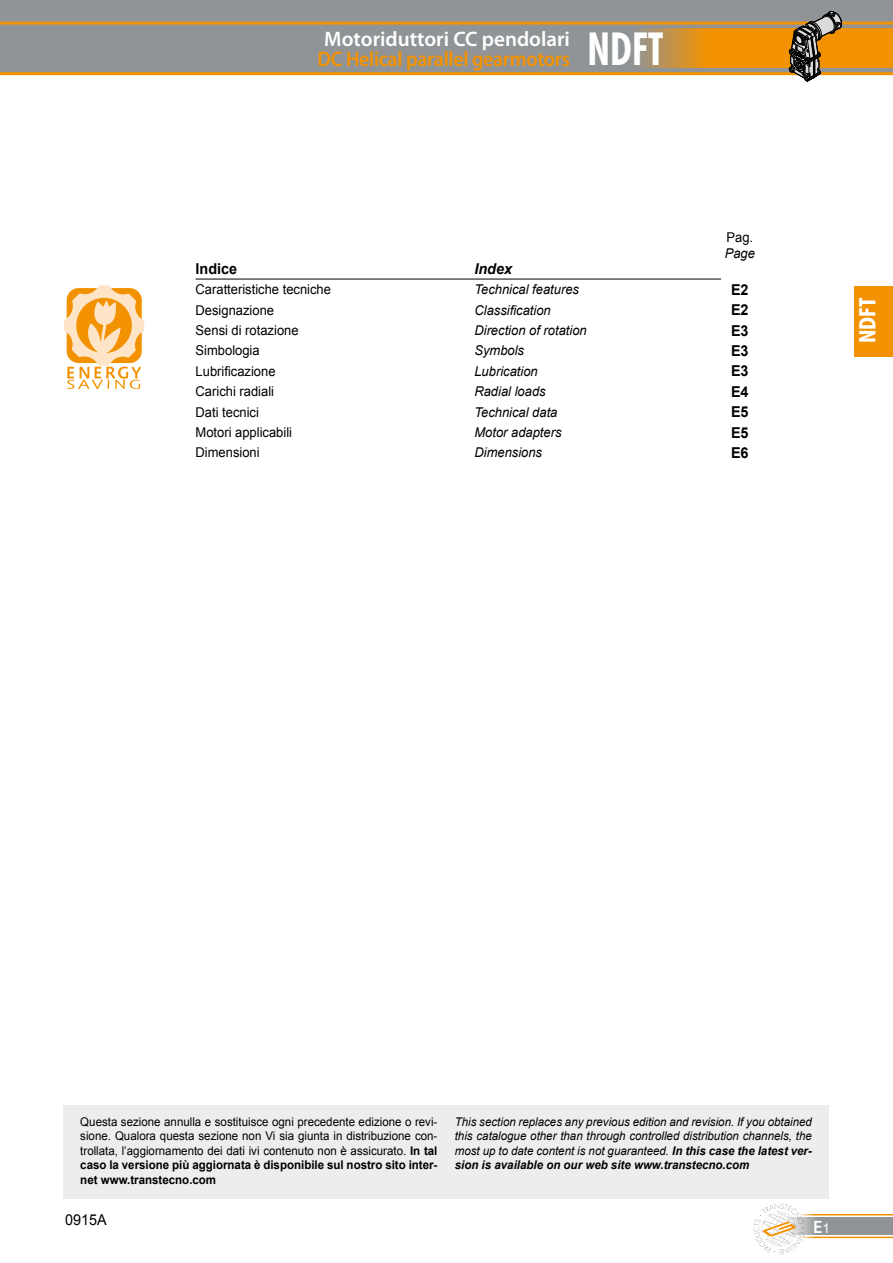
<style>
.page{position:relative;width:893px;height:1263px;background:#fff}
.page>*{position:absolute;margin:0;border:0;box-sizing:border-box;transform-origin:0 0}
.t1{font:700 condensed 22.5px "Futura BT";color:#fff;scale:1.08 1}
.t2{font:600 21px/19.5px "Myriad Pro";letter-spacing:-.015em;color:#f39200;scale:.95 1}
.t3{font:600 18px "Myriad Pro";color:#fff}
.t4{font:700 15px "Arial";color:#000;scale:.96 1}
.t5{font:italic 700 15px "Arial";color:#000;scale:.96 1}
.t6{font:15px "Arial";color:#000;scale:.96 1}
.t7{font:13.5px "Arial";color:#000;scale:.96 1}
.t8{font:italic 13.5px "Arial";color:#000;scale:.96 1}
.t9{font:12px/14.4px "Arial";color:#000;text-align:justify;scale:.96 1}
.t10{font:italic 12px/14.4px "Arial";color:#000;text-align:justify;scale:.96 1}
.s1{color:#fff}
.s2{font-family:"Futura BT";font-weight:700;font-stretch:condensed;font-size:45.3px;color:#fff}
.s3{font-weight:700}
.s4{font-family:"Arial";font-weight:400;font-size:13.5px}
</style>
<div class="page">
<hr style="left:793px;top:1236px;width:100px;height:2px;background:#f39200">
<hr style="left:793px;top:1214px;width:100px;height:1px;background:#f39200">
<div style="left:785px;top:1217px;width:108px;height:18px;background:#919496"></div>
<svg style="left:754px;top:1203px;width:50px;height:51px"></svg>
<div style="left:0;top:0;width:893px;height:74px;background:#919496"></div>
<hr style="left:0;top:72px;width:893px;height:3px;background:#f39200">
<hr style="left:0;top:22px;width:893px;height:3px;background:#f39200">
<svg style="left:639px;top:28px;width:254px;height:40px;background:#e39217"></svg>
<svg style="left:789px;top:11px;width:53px;height:71px"></svg>
<div style="left:855px;top:286px;width:38px;height:70px;background:#f39200"></div>
<hr style="left:196px;top:279px;width:278px;height:1px;background:#000">
<hr style="left:474px;top:279px;width:247px;height:1px;background:#000">
<svg style="left:64px;top:285px;width:80px;height:104px"></svg>
<div style="left:64px;top:1106px;width:765px;height:93px;background:#ededed"></div>
<h2 class="t2" style="left:318px;top:29px;width:366px;text-indent:7px"><span class="s1">Motoriduttori CC pendolari<br></span>DC Helical parallel gearmotors <span class="s2">NDFT</span></h2>
<p class="t7" style="left:726px;top:228px;width:29px">Pag.</p>
<p class="t8" style="left:725px;top:244px;width:33px">Page</p>
<p class="t4" style="left:196px;top:258px;width:45px">Indice</p>
<p class="t5" style="left:474px;top:258px;width:41px">Index</p>
<p class="t7" style="left:196px;top:281px;width:143px">Caratteristiche tecniche</p>
<p class="t8" style="left:474px;top:281px;width:111px">Technical features</p>
<p class="t4" style="left:731px;top:279px;width:20px">E2</p>
<p class="t7" style="left:196px;top:301px;width:83px">Designazione</p>
<p class="t8" style="left:474px;top:301px;width:81px">Classification</p>
<p class="t4" style="left:731px;top:300px;width:20px">E2</p>
<p class="t7" style="left:196px;top:321px;width:109px">Sensi di rotazione</p>
<p class="t8" style="left:474px;top:321px;width:119px">Direction of rotation</p>
<p class="t4" style="left:731px;top:320px;width:20px">E3</p>
<p class="t7" style="left:196px;top:342px;width:68px">Simbologia</p>
<p class="t8" style="left:474px;top:342px;width:53px">Symbols</p>
<p class="t4" style="left:731px;top:341px;width:20px">E3</p>
<p class="t7" style="left:196px;top:362px;width:85px">Lubrificazione</p>
<p class="t8" style="left:474px;top:362px;width:68px">Lubrication</p>
<p class="t4" style="left:731px;top:361px;width:20px">E3</p>
<p class="t7" style="left:196px;top:383px;width:83px">Carichi radiali</p>
<p class="t8" style="left:474px;top:383px;width:76px">Radial loads</p>
<p class="t4" style="left:731px;top:381px;width:20px">E4</p>
<p class="t7" style="left:196px;top:403px;width:68px">Dati tecnici</p>
<p class="t8" style="left:474px;top:403px;width:88px">Technical data</p>
<p class="t4" style="left:731px;top:402px;width:20px">E5</p>
<p class="t7" style="left:196px;top:423px;width:102px">Motori applicabili</p>
<p class="t8" style="left:474px;top:424px;width:92px">Motor adapters</p>
<p class="t4" style="left:731px;top:422px;width:20px">E5</p>
<p class="t7" style="left:196px;top:444px;width:68px">Dimensioni</p>
<p class="t8" style="left:474px;top:444px;width:72px">Dimensions</p>
<p class="t4" style="left:731px;top:443px;width:20px">E6</p>
<h1 class="t1" style="left:854px;top:343px;width:44px;rotate:-90deg">NDFT</h1>
<p class="t9" style="left:80px;top:1115px;width:374px">Questa sezione annulla e sostituisce ogni precedente edizione o revi&shy;sione. Qualora questa sezione non Vi sia giunta in distribuzione con&shy;trollata, l’aggiornamento dei dati ivi contenuto non è assicurato. <span class="s3">In tal caso la versione più aggiornata è disponibile sul nostro sito inter&shy;net www.transtecno.com</span></p>
<p class="t10" style="left:455px;top:1115px;width:374px">This section replaces any previous edition and revision. If you obtained this catalogue other than through controlled distribution channels, the most up to date content is not guaranteed. <span class="s3">In this case the latest ver&shy;sion is available on our web site www.transtecno.com</span></p>
<p class="t6" style="left:65px;top:1210px;width:45px">0915A</p>
<h3 class="t3" style="left:813px;top:1215px;width:18px">E<span class="s4">1</span></h3>
</div>
